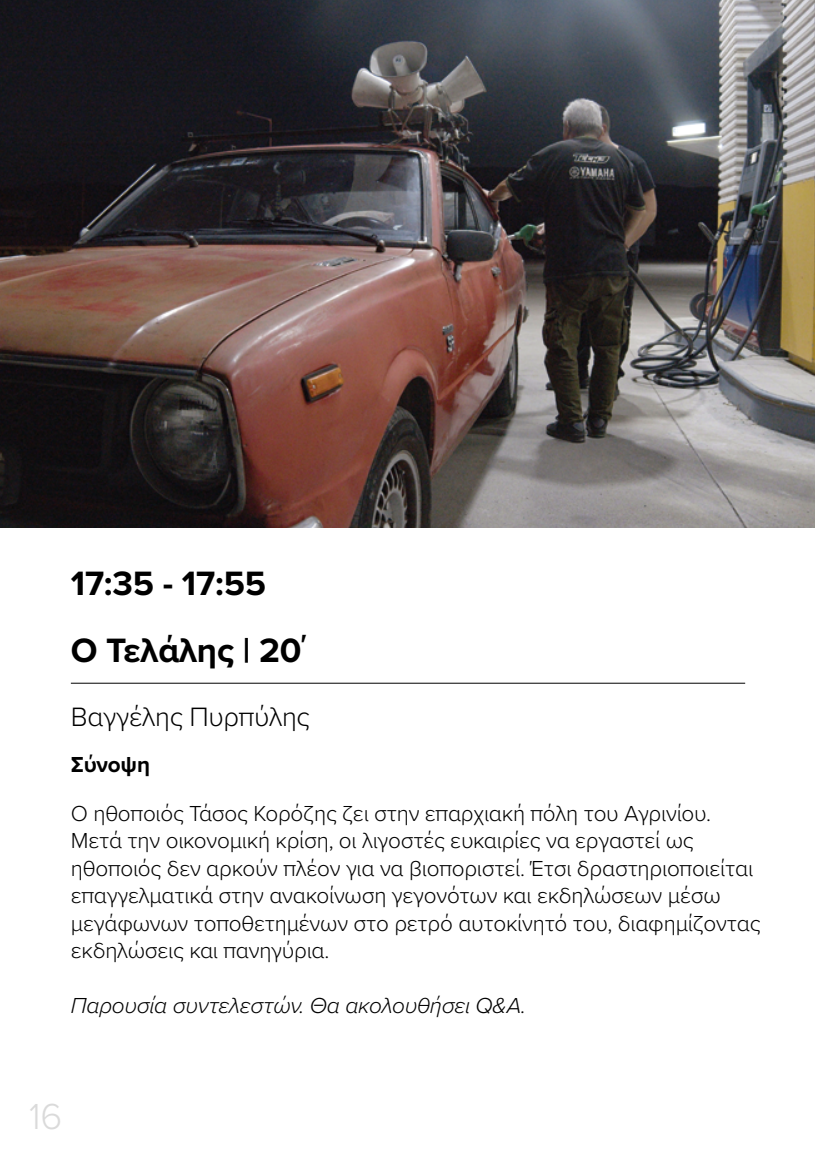
<style>
.page{position:relative;width:815px;height:1170px;background:#fff}
.page>*{position:absolute;margin:0;border:0;box-sizing:border-box;transform-origin:0 0}
.t1{font:300 37.5px "Proxima Nova";color:#dadada}
.t2{font:700 35px "Proxima Nova";letter-spacing:-.005em;color:#000}
.t3{font:300 27.5px "Proxima Nova";letter-spacing:-.01em;color:#000}
.t4{font:300 22.5px/27.5px "Proxima Nova";letter-spacing:-.01em;color:#000}
.t5{font:italic 300 22.5px "Proxima Nova";letter-spacing:-.01em;color:#000}
.t6{font:700 22.5px "Proxima Nova";letter-spacing:-.01em;color:#000}
</style>
<div class="page">
<hr style="left:71px;top:682px;width:674px;height:1px;background:#000">
<img style="left:0;top:0;width:815px;height:527px">
<h2 class="t2" style="left:71px;top:557px;width:197px">17:35 - 17:55</h2>
<h2 class="t2" style="left:71px;top:624px;width:237px">Ο Τελάλης | 20΄</h2>
<p class="t3" style="left:71px;top:696px;width:240px">Βαγγέλης Πυρπύλης</p>
<p class="t6" style="left:71px;top:748px;width:81px">Σύνοψη</p>
<p class="t4" style="left:71px;top:798px;width:691px">Ο ηθοποιός Τάσος Κορόζης ζει στην επαρχιακή πόλη του Αγρινίου.<br>Μετά την οικονομική κρίση, οι λιγοστές ευκαιρίες να εργαστεί ως ηθοποιός δεν αρκούν πλέον για να βιοποριστεί. Έτσι δραστηριοποιείται επαγγελματικά στην ανακοίνωση γεγονότων και εκδηλώσεων μέσω μεγάφωνων τοποθετημένων στο ρετρό αυτοκίνητό του, διαφημίζοντας εκδηλώσεις και πανηγύρια.</p>
<p class="t5" style="left:71px;top:989px;width:457px">Παρουσία συντελεστών. Θα ακολουθήσει Q&amp;A.</p>
<h1 class="t1" style="left:29px;top:1088px;width:35px">16</h1>
</div>
